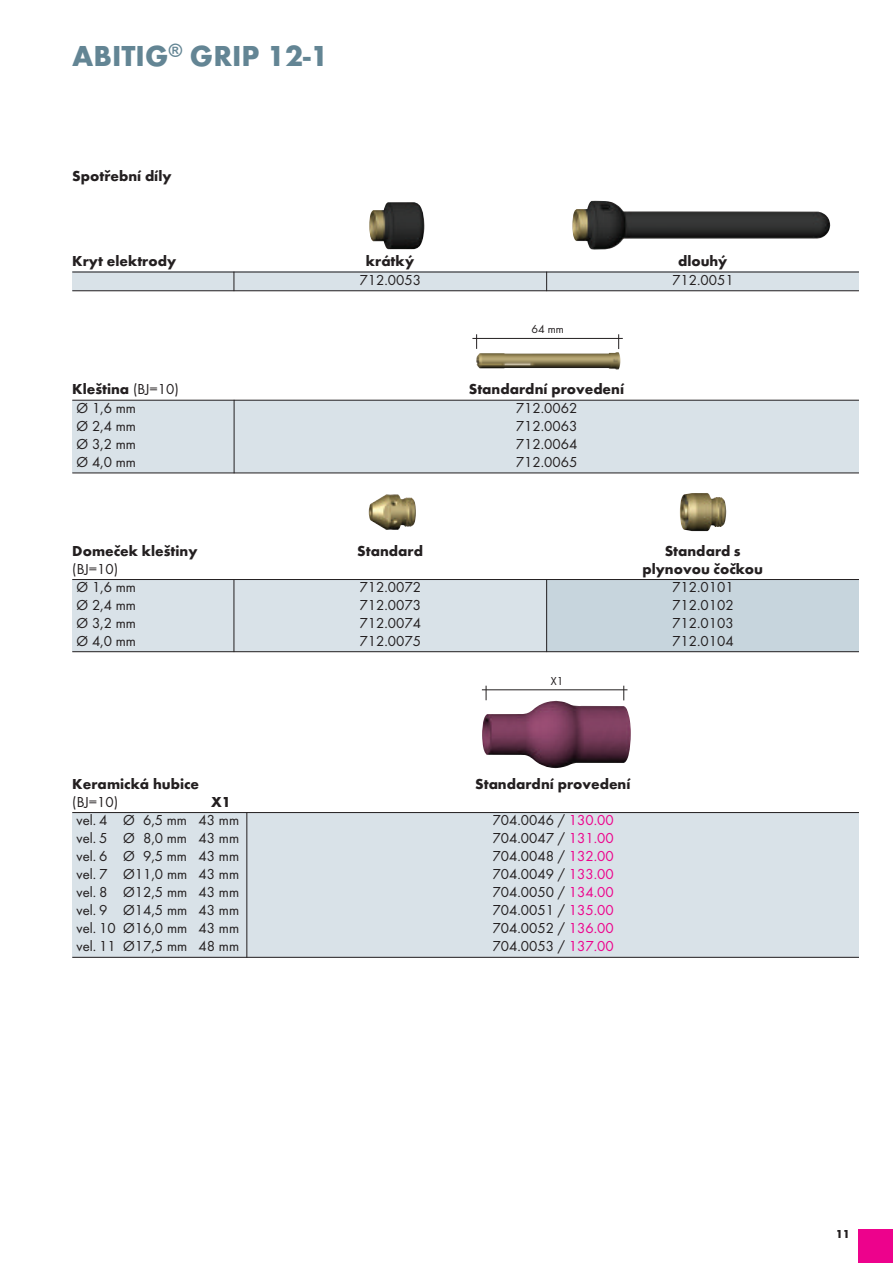
<style>
.page{position:relative;width:893px;height:1263px;background:#fff}
.page>*{position:absolute;margin:0;border:0;box-sizing:border-box;transform-origin:0 0}
.t1{font:700 30px "Futura TOT";color:#638594}
.t2{font:15px/18px "Futura TOT Boo";color:#231f20}
.t3{font:700 15px/18px "Futura TOT";color:#231f20;text-align:center}
.t4{font:12px "Futura TOT Boo";color:#231f20}
.t5{font:700 12px "Futura TOT";color:#231f20}
.s1{font-family:"Futura TOT Boo";font-weight:400}
.s2{color:#ed028c}
</style>
<div class="page">
<div style="left:859px;top:1229px;width:34px;height:34px;background:#ed028c"></div>
<img style="left:476px;top:352px;width:144px;height:17px">
<img style="left:369px;top:202px;width:55px;height:47px">
<img style="left:369px;top:494px;width:47px;height:36px">
<img style="left:680px;top:493px;width:46px;height:38px">
<img style="left:572px;top:201px;width:258px;height:49px">
<img style="left:482px;top:701px;width:149px;height:67px">
<svg style="left:476px;top:334px;width:1px;height:15px"></svg>
<svg style="left:618px;top:334px;width:1px;height:15px"></svg>
<hr style="left:472px;top:338px;width:151px;height:1px;background:#231f20">
<svg style="left:486px;top:686px;width:1px;height:14px"></svg>
<svg style="left:623px;top:686px;width:1px;height:14px"></svg>
<hr style="left:482px;top:689px;width:145px;height:1px;background:#231f20">
<div style="left:72px;top:272px;width:162px;height:19px;background:#d9e2e8"></div>
<div style="left:234px;top:272px;width:313px;height:19px;background:#d9e2e8"></div>
<div style="left:547px;top:272px;width:312px;height:19px;background:#d9e2e8"></div>
<svg style="left:234px;top:273px;width:1px;height:17px"></svg>
<svg style="left:546px;top:273px;width:1px;height:17px"></svg>
<hr style="left:72px;top:272px;width:787px;height:1px;background:#231f20">
<hr style="left:72px;top:290px;width:787px;height:1px;background:#231f20">
<div style="left:72px;top:579px;width:162px;height:19px;background:#d9e2e8"></div>
<div style="left:234px;top:579px;width:313px;height:19px;background:#d9e2e8"></div>
<div style="left:547px;top:579px;width:312px;height:19px;background:#c7d5dd"></div>
<div style="left:72px;top:598px;width:162px;height:18px;background:#d9e2e8"></div>
<div style="left:234px;top:598px;width:313px;height:18px;background:#d9e2e8"></div>
<div style="left:547px;top:598px;width:312px;height:18px;background:#c7d5dd"></div>
<div style="left:72px;top:616px;width:162px;height:17px;background:#d9e2e8"></div>
<div style="left:234px;top:616px;width:313px;height:17px;background:#d9e2e8"></div>
<div style="left:547px;top:616px;width:312px;height:17px;background:#c7d5dd"></div>
<div style="left:72px;top:633px;width:162px;height:19px;background:#d9e2e8"></div>
<div style="left:234px;top:633px;width:313px;height:19px;background:#d9e2e8"></div>
<div style="left:547px;top:633px;width:312px;height:19px;background:#c7d5dd"></div>
<hr style="left:234px;top:579px;width:1px;height:73px;background:#231f20">
<hr style="left:546px;top:579px;width:1px;height:73px;background:#231f20">
<hr style="left:72px;top:579px;width:787px;height:1px;background:#231f20">
<hr style="left:72px;top:651px;width:787px;height:1px;background:#231f20">
<div style="left:72px;top:400px;width:162px;height:19px;background:#d9e2e8"></div>
<div style="left:234px;top:400px;width:625px;height:19px;background:#d9e2e8"></div>
<div style="left:72px;top:419px;width:162px;height:18px;background:#d9e2e8"></div>
<div style="left:234px;top:419px;width:625px;height:18px;background:#d9e2e8"></div>
<div style="left:72px;top:437px;width:162px;height:18px;background:#d9e2e8"></div>
<div style="left:234px;top:437px;width:625px;height:18px;background:#d9e2e8"></div>
<div style="left:72px;top:455px;width:162px;height:18px;background:#d9e2e8"></div>
<div style="left:234px;top:455px;width:625px;height:18px;background:#d9e2e8"></div>
<hr style="left:234px;top:400px;width:1px;height:73px;background:#231f20">
<hr style="left:72px;top:400px;width:787px;height:1px;background:#231f20">
<hr style="left:72px;top:473px;width:787px;height:1px;background:#231f20">
<div style="left:72px;top:812px;width:51px;height:19px;background:#d9e2e8"></div>
<div style="left:123px;top:812px;width:68px;height:19px;background:#d9e2e8"></div>
<div style="left:191px;top:812px;width:56px;height:19px;background:#d9e2e8"></div>
<div style="left:247px;top:812px;width:612px;height:19px;background:#d9e2e8"></div>
<div style="left:72px;top:831px;width:51px;height:18px;background:#d9e2e8"></div>
<div style="left:123px;top:831px;width:68px;height:18px;background:#d9e2e8"></div>
<div style="left:191px;top:831px;width:56px;height:18px;background:#d9e2e8"></div>
<div style="left:247px;top:831px;width:612px;height:18px;background:#d9e2e8"></div>
<div style="left:72px;top:849px;width:51px;height:18px;background:#d9e2e8"></div>
<div style="left:123px;top:849px;width:68px;height:18px;background:#d9e2e8"></div>
<div style="left:191px;top:849px;width:56px;height:18px;background:#d9e2e8"></div>
<div style="left:247px;top:849px;width:612px;height:18px;background:#d9e2e8"></div>
<div style="left:72px;top:867px;width:51px;height:18px;background:#d9e2e8"></div>
<div style="left:123px;top:867px;width:68px;height:18px;background:#d9e2e8"></div>
<div style="left:191px;top:867px;width:56px;height:18px;background:#d9e2e8"></div>
<div style="left:247px;top:867px;width:612px;height:18px;background:#d9e2e8"></div>
<div style="left:72px;top:885px;width:51px;height:18px;background:#d9e2e8"></div>
<div style="left:123px;top:885px;width:68px;height:18px;background:#d9e2e8"></div>
<div style="left:191px;top:885px;width:56px;height:18px;background:#d9e2e8"></div>
<div style="left:247px;top:885px;width:612px;height:18px;background:#d9e2e8"></div>
<div style="left:72px;top:903px;width:51px;height:18px;background:#d9e2e8"></div>
<div style="left:123px;top:903px;width:68px;height:18px;background:#d9e2e8"></div>
<div style="left:191px;top:903px;width:56px;height:18px;background:#d9e2e8"></div>
<div style="left:247px;top:903px;width:612px;height:18px;background:#d9e2e8"></div>
<div style="left:72px;top:921px;width:51px;height:18px;background:#d9e2e8"></div>
<div style="left:123px;top:921px;width:68px;height:18px;background:#d9e2e8"></div>
<div style="left:191px;top:921px;width:56px;height:18px;background:#d9e2e8"></div>
<div style="left:247px;top:921px;width:612px;height:18px;background:#d9e2e8"></div>
<div style="left:72px;top:939px;width:51px;height:19px;background:#d9e2e8"></div>
<div style="left:123px;top:939px;width:68px;height:19px;background:#d9e2e8"></div>
<div style="left:191px;top:939px;width:56px;height:19px;background:#d9e2e8"></div>
<div style="left:247px;top:939px;width:612px;height:19px;background:#d9e2e8"></div>
<hr style="left:246px;top:812px;width:1px;height:146px;background:#231f20">
<hr style="left:72px;top:812px;width:787px;height:1px;background:#231f20">
<hr style="left:72px;top:957px;width:787px;height:1px;background:#231f20">
<h1 class="t1" style="left:72px;top:38px;width:258px">ABITIG<sup>®</sup> GRIP 12-1</h1>
<p class="t3" style="left:72px;top:167px;width:101px">Spotřební díly</p>
<p class="t3" style="left:72px;top:252px;width:105px">Kryt elektrody</p>
<p class="t3" style="left:366px;top:252px;width:50px">krátký</p>
<p class="t3" style="left:678px;top:252px;width:51px">dlouhý</p>
<p class="t2" style="left:360px;top:271px;width:63px">712.0053</p>
<p class="t2" style="left:672px;top:271px;width:63px">712.0051</p>
<p class="t4" style="left:532px;top:322px;width:34px">64 mm</p>
<p class="t3" style="left:72px;top:380px;width:108px">Kleština <span class="s1">(BJ=10)</span></p>
<p class="t3" style="left:469px;top:380px;width:157px">Standardní provedení</p>
<p class="t2" style="left:77px;top:399px;width:61px">Ø 1,6 mm</p>
<p class="t2" style="left:516px;top:399px;width:63px">712.0062</p>
<p class="t2" style="left:77px;top:417px;width:61px">Ø 2,4 mm</p>
<p class="t2" style="left:516px;top:417px;width:63px">712.0063</p>
<p class="t2" style="left:77px;top:435px;width:61px">Ø 3,2 mm</p>
<p class="t2" style="left:516px;top:435px;width:63px">712.0064</p>
<p class="t2" style="left:77px;top:453px;width:61px">Ø 4,0 mm</p>
<p class="t2" style="left:516px;top:453px;width:63px">712.0065</p>
<p class="t3" style="left:72px;top:541px;width:127px">Domeček kleštiny</p>
<p class="t2" style="left:72px;top:559px;width:47px">(BJ=10)</p>
<p class="t3" style="left:357px;top:541px;width:67px">Standard</p>
<p class="t3" style="left:642px;top:541px;width:122px">Standard s plynovou čočkou</p>
<p class="t2" style="left:77px;top:578px;width:61px">Ø 1,6 mm</p>
<p class="t2" style="left:360px;top:578px;width:63px">712.0072</p>
<p class="t2" style="left:672px;top:578px;width:63px">712.0101</p>
<p class="t2" style="left:77px;top:596px;width:61px">Ø 2,4 mm</p>
<p class="t2" style="left:360px;top:596px;width:63px">712.0073</p>
<p class="t2" style="left:672px;top:596px;width:63px">712.0102</p>
<p class="t2" style="left:77px;top:614px;width:61px">Ø 3,2 mm</p>
<p class="t2" style="left:360px;top:614px;width:63px">712.0074</p>
<p class="t2" style="left:672px;top:614px;width:63px">712.0103</p>
<p class="t2" style="left:77px;top:632px;width:61px">Ø 4,0 mm</p>
<p class="t2" style="left:360px;top:632px;width:63px">712.0075</p>
<p class="t2" style="left:672px;top:632px;width:63px">712.0104</p>
<p class="t3" style="left:72px;top:774px;width:128px">Keramická hubice</p>
<p class="t2" style="left:72px;top:792px;width:47px">(BJ=10)</p>
<p class="t3" style="left:211px;top:792px;width:21px">X1</p>
<p class="t4" style="left:551px;top:674px;width:14px">X1</p>
<p class="t3" style="left:475px;top:774px;width:157px">Standardní provedení</p>
<p class="t2" style="left:77px;top:811px;width:41px">vel. 4 vel. 5 vel. 6 vel. 7 vel. 8 vel. 9 vel. 10 vel. 11</p>
<p class="t2" style="left:123px;top:811px;width:117px">Ø 6,5 mm 43 mm</p>
<p class="t2" style="left:492px;top:811px;width:123px">704.0046 / <span class="s2">130.00</span></p>
<p class="t2" style="left:123px;top:829px;width:117px">Ø 8,0 mm 43 mm</p>
<p class="t2" style="left:492px;top:829px;width:123px">704.0047 / <span class="s2">131.00</span></p>
<p class="t2" style="left:123px;top:847px;width:117px">Ø 9,5 mm 43 mm</p>
<p class="t2" style="left:492px;top:847px;width:123px">704.0048 / <span class="s2">132.00</span></p>
<p class="t2" style="left:123px;top:865px;width:117px">Ø11,0 mm 43 mm</p>
<p class="t2" style="left:492px;top:865px;width:123px">704.0049 / <span class="s2">133.00</span></p>
<p class="t2" style="left:123px;top:883px;width:117px">Ø12,5 mm 43 mm</p>
<p class="t2" style="left:492px;top:883px;width:123px">704.0050 / <span class="s2">134.00</span></p>
<p class="t2" style="left:123px;top:901px;width:117px">Ø14,5 mm 43 mm</p>
<p class="t2" style="left:492px;top:901px;width:123px">704.0051 / <span class="s2">135.00</span></p>
<p class="t2" style="left:123px;top:919px;width:117px">Ø16,0 mm 43 mm</p>
<p class="t2" style="left:492px;top:919px;width:123px">704.0052 / <span class="s2">136.00</span></p>
<p class="t2" style="left:123px;top:937px;width:117px">Ø17,5 mm 48 mm</p>
<p class="t2" style="left:492px;top:937px;width:123px">704.0053 / <span class="s2">137.00</span></p>
<p class="t5" style="left:836px;top:1226px;width:16px">11</p>
</div>
